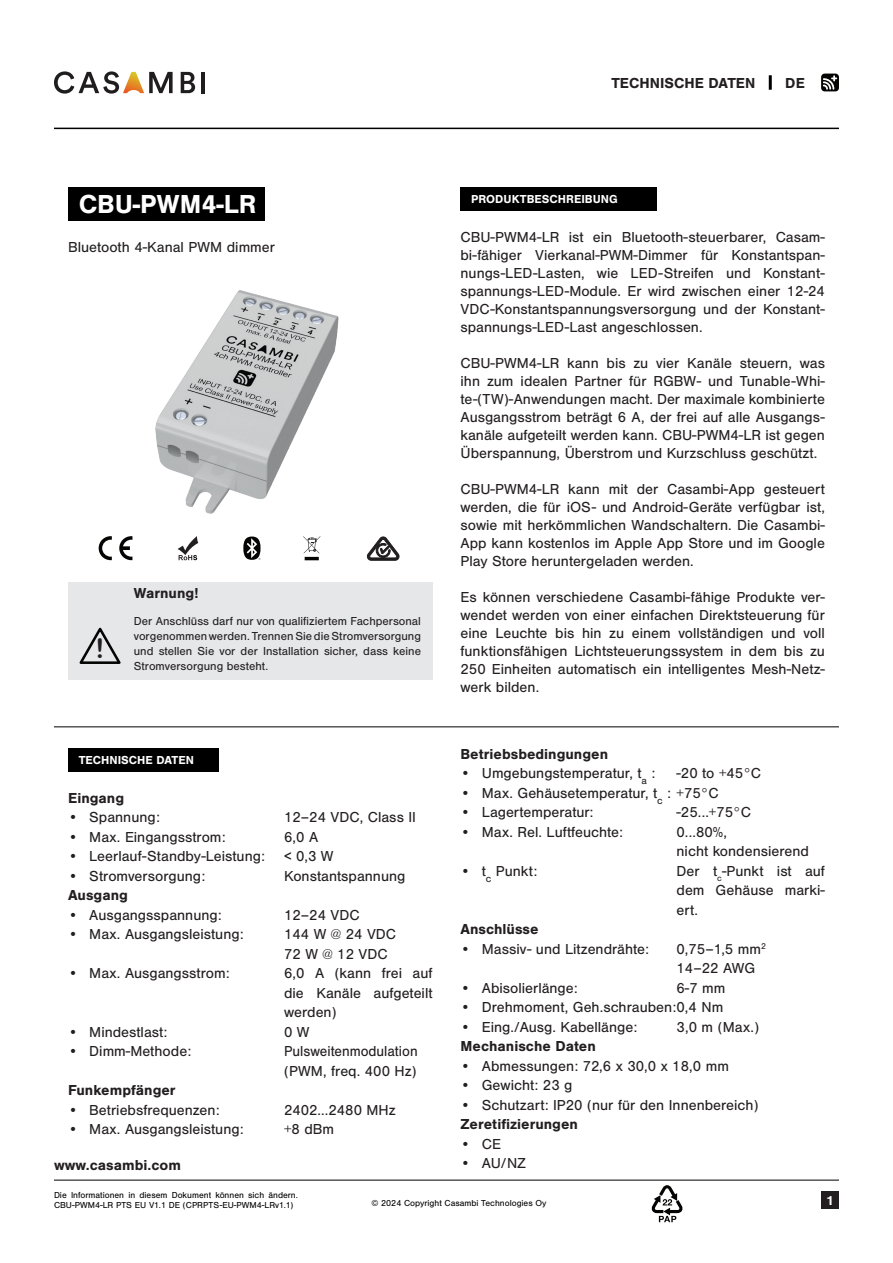
<style>
.page{position:relative;width:893px;height:1263px;background:#fff}
.page>*{position:absolute;margin:0;border:0;box-sizing:border-box;transform-origin:0 0}
.t1{font:700 27px "Nimbus San";color:#fff}
.t2{font:27px "Arial Rounded MT Bold";color:#231f20}
.t3{font:15px/18px "Nimbus San";color:#231f20;text-align:justify}
.t4{font:700 15px "Nimbus San";color:#231f20}
.t5{font:15px/19.5px "Nimbus San";color:#231f20;scale:.95 1}
.t6{font:700 13.5px "Nimbus San";color:#fff}
.t7{font:12px/15px "Nimbus San";color:#231f20;text-align:justify}
.t8{font:700 12px "Nimbus San";color:#fff}
.t9{font:9px/10.5px "Nimbus San";color:#000}
</style>
<div class="page">
<svg style="left:821px;top:74px;width:18px;height:17px"></svg>
<div style="left:821px;top:1191px;width:18px;height:18px;background:#231f20"></div>
<hr style="left:769px;top:75px;width:3px;height:15px;background:#000">
<svg style="left:181px;top:72px;width:14px;height:21px"></svg>
<hr style="left:201px;top:72px;width:4px;height:21px;background:#201d1e">
<svg style="left:54px;top:71px;width:119px;height:23px"></svg>
<hr style="left:54px;top:128px;width:785px;height:1px;background:#000">
<hr style="left:54px;top:1180px;width:785px;height:1px;background:#000">
<svg style="left:651px;top:1185px;width:32px;height:37px"></svg>
<svg style="left:243px;top:536px;width:18px;height:24px"></svg>
<svg style="left:99px;top:536px;width:13px;height:24px"></svg>
<svg style="left:119px;top:536px;width:13px;height:24px"></svg>
<svg style="left:303px;top:536px;width:17px;height:24px"></svg>
<svg style="left:178px;top:536px;width:20px;height:24px"></svg>
<svg style="left:367px;top:536px;width:32px;height:24px"></svg>
<div style="left:68px;top:187px;width:197px;height:33px;background:#000"></div>
<div style="left:460px;top:187px;width:197px;height:23px;background:#000"></div>
<div style="left:68px;top:748px;width:151px;height:23px;background:#000"></div>
<hr style="left:54px;top:726px;width:785px;height:1px;background:#000">
<img style="left:155px;top:290px;width:184px;height:224px">
<div style="left:68px;top:582px;width:364px;height:98px;background:#e6e7e9"></div>
<svg style="left:80px;top:628px;width:41px;height:36px"></svg>
<p class="t4" style="left:611px;top:74px;width:145px">TECHNISCHE DATEN</p>
<p class="t4" style="left:785px;top:74px;width:21px">DE</p>
<h1 class="t1" style="left:79px;top:189px;width:179px">CBU-PWM4-LR</h1>
<p class="t8" style="left:471px;top:192px;width:148px">PRODUKTBESCHREIBUNG</p>
<p class="t3" style="left:68px;top:238px;width:209px">Bluetooth 4-Kanal PWM dimmer</p>
<h1 class="t2" style="left:96px;top:633px;width:10px">!</h1>
<p class="t4" style="left:134px;top:585px;width:66px">Warnung!</p>
<p class="t7" style="left:134px;top:614px;width:289px">Der Anschlüss darf nur von qualifiziertem Fachpersonal vorgenommen werden. Trennen Sie die Stromversorgung und stellen Sie vor der Installation sicher, dass keine Stromversorgung besteht.</p>
<p class="t8" style="left:79px;top:753px;width:117px">TECHNISCHE DATEN</p>
<p class="t4" style="left:68px;top:789px;width:58px">Eingang</p>
<p class="t3" style="left:68px;top:808px;width:93px">• Spannung:</p>
<p class="t3" style="left:284px;top:808px;width:133px">12–24 VDC, Class II</p>
<p class="t3" style="left:68px;top:828px;width:159px">• Max. Eingangsstrom:</p>
<p class="t3" style="left:284px;top:828px;width:36px">6,0 A</p>
<p class="t3" style="left:68px;top:847px;width:199px">• Leerlauf-Standby-Leistung:</p>
<p class="t3" style="left:284px;top:847px;width:51px">&lt; 0,3 W</p>
<p class="t3" style="left:68px;top:867px;width:139px">• Stromversorgung:</p>
<p class="t3" style="left:284px;top:867px;width:123px">Konstantspannung</p>
<p class="t4" style="left:68px;top:887px;width:61px">Ausgang</p>
<p class="t3" style="left:68px;top:906px;width:155px">• Ausgangsspannung:</p>
<p class="t3" style="left:284px;top:906px;width:77px">12–24 VDC</p>
<p class="t3" style="left:68px;top:925px;width:177px">• Max. Ausgangsleistung:</p>
<p class="t3" style="left:284px;top:925px;width:113px;line-height:19.5px">144 W @ 24 VDC<br>72 W @ 12 VDC</p>
<p class="t3" style="left:68px;top:964px;width:163px">• Max. Ausgangsstrom:</p>
<p class="t3" style="left:284px;top:964px;width:150px;line-height:19.5px">6,0 A (kann frei auf die Kanäle aufgeteilt werden)</p>
<p class="t3" style="left:68px;top:1023px;width:101px">• Mindestlast:</p>
<p class="t3" style="left:284px;top:1023px;width:27px">0 W</p>
<p class="t3" style="left:68px;top:1042px;width:125px">• Dimm-Methode:</p>
<p class="t5" style="left:284px;top:1042px;width:142px">Pulsweitenmodulation (PWM, freq. 400 Hz)</p>
<p class="t4" style="left:68px;top:1082px;width:109px">Funkempfänger</p>
<p class="t3" style="left:68px;top:1101px;width:153px">• Betriebsfrequenzen:</p>
<p class="t3" style="left:284px;top:1101px;width:113px">2402...2480 MHz</p>
<p class="t3" style="left:68px;top:1120px;width:177px">• Max. Ausgangsleistung:</p>
<p class="t3" style="left:284px;top:1120px;width:52px">+8 dBm</p>
<p class="t4" style="left:54px;top:1157px;width:129px">www.casambi.com</p>
<p class="t3" style="left:460px;top:228px;width:366px">CBU-PWM4-LR ist ein Bluetooth-steuerbarer, Casam&shy;bi-fähiger Vierkanal-PWM-Dimmer für Konstantspan&shy;nungs-LED-Lasten, wie LED-Streifen und Konstant&shy;spannungs-LED-Module. Er wird zwischen einer 12-24<br>VDC-Konstantspannungsversorgung und der Konstant&shy;spannungs-LED-Last angeschlossen.</p>
<p class="t3" style="left:460px;top:354px;width:366px">CBU-PWM4-LR kann bis zu vier Kanäle steuern, was ihn zum idealen Partner für RGBW- und Tunable-Whi&shy;te-(TW)-Anwendungen macht. Der maximale kombinierte Ausgangsstrom beträgt 6 A, der frei auf alle Ausgangs&shy;kanäle aufgeteilt werden kann. CBU-PWM4-LR ist gegen Überspannung, Überstrom und Kurzschluss geschützt.</p>
<p class="t3" style="left:460px;top:480px;width:366px">CBU-PWM4-LR kann mit der Casambi-App gesteuert werden, die für iOS- und Android-Geräte verfügbar ist, sowie mit herkömmlichen Wandschaltern. Die Casambi-App kann kostenlos im Apple App Store und im Google Play Store heruntergeladen werden.</p>
<p class="t3" style="left:460px;top:588px;width:366px">Es können verschiedene Casambi-fähige Produkte ver&shy;wendet werden von einer einfachen Direktsteuerung für eine Leuchte bis hin zu einem vollständigen und voll funktionsfähigen Lichtsteuerungssystem in dem bis zu 250 Einheiten automatisch ein intelligentes Mesh-Netz&shy;werk bilden.</p>
<p class="t4" style="left:460px;top:745px;width:149px">Betriebsbedingungen</p>
<p class="t3" style="left:460px;top:765px;width:196px">• Umgebungstemperatur, t<sub>a</sub> :</p>
<p class="t3" style="left:676px;top:765px;width:86px">-20 to +45°C</p>
<p class="t3" style="left:460px;top:784px;width:260px">• Max. Gehäusetemperatur, t<sub>c</sub> : +75°C</p>
<p class="t3" style="left:460px;top:804px;width:134px">• Lagertemperatur:</p>
<p class="t3" style="left:676px;top:804px;width:76px">-25...+75°C</p>
<p class="t3" style="left:460px;top:823px;width:164px">• Max. Rel. Luftfeuchte:</p>
<p class="t3" style="left:676px;top:822px;width:134px;line-height:19.5px">0...80%,<br>nicht kondensierend</p>
<p class="t3" style="left:460px;top:862px;width:78px">• t<sub>c</sub> Punkt:</p>
<p class="t3" style="left:676px;top:861px;width:150px;line-height:19.5px">Der t<sub>c</sub>-Punkt ist auf dem Gehäuse marki&shy;ert.</p>
<p class="t4" style="left:460px;top:921px;width:80px">Anschlüsse</p>
<p class="t3" style="left:460px;top:940px;width:190px">• Massiv- und Litzendrähte:</p>
<p class="t3" style="left:676px;top:939px;width:91px;line-height:19.5px">0,75–1,5 mm<sup>2<br></sup>14–22 AWG</p>
<p class="t3" style="left:460px;top:979px;width:119px">• Abisolierlänge:</p>
<p class="t3" style="left:676px;top:979px;width:50px">6-7 mm</p>
<p class="t3" style="left:460px;top:999px;width:264px">• Drehmoment, Geh.schrauben:0,4 Nm</p>
<p class="t3" style="left:460px;top:1018px;width:178px">• Eing./Ausg. Kabellänge:</p>
<p class="t3" style="left:676px;top:1018px;width:84px">3,0 m (Max.)</p>
<p class="t4" style="left:460px;top:1038px;width:137px">Mechanische Daten</p>
<p class="t3" style="left:460px;top:1057px;width:270px">• Abmessungen: 72,6 x 30,0 x 18,0 mm</p>
<p class="t3" style="left:460px;top:1077px;width:113px">• Gewicht: 23 g</p>
<p class="t3" style="left:460px;top:1096px;width:300px">• Schutzart: IP20 (nur für den Innenbereich)</p>
<p class="t4" style="left:460px;top:1116px;width:119px">Zeretifizierungen</p>
<p class="t3" style="left:460px;top:1135px;width:42px">• CE</p>
<p class="t3" style="left:460px;top:1155px;width:67px">• AU/NZ</p>
<p class="t9" style="left:54px;top:1190px;width:245px">Die Informationen in diesem Dokument können sich ändern.<br>CBU-PWM4-LR PTS EU V1.1 DE (CPRPTS-EU-PWM4-LRv1.1)</p>
<p class="t9" style="left:371px;top:1198px;width:177px">© 2024 Copyright Casambi Technologies Oy</p>
<p class="t6" style="left:826px;top:1192px;width:9px">1</p>
</div>
